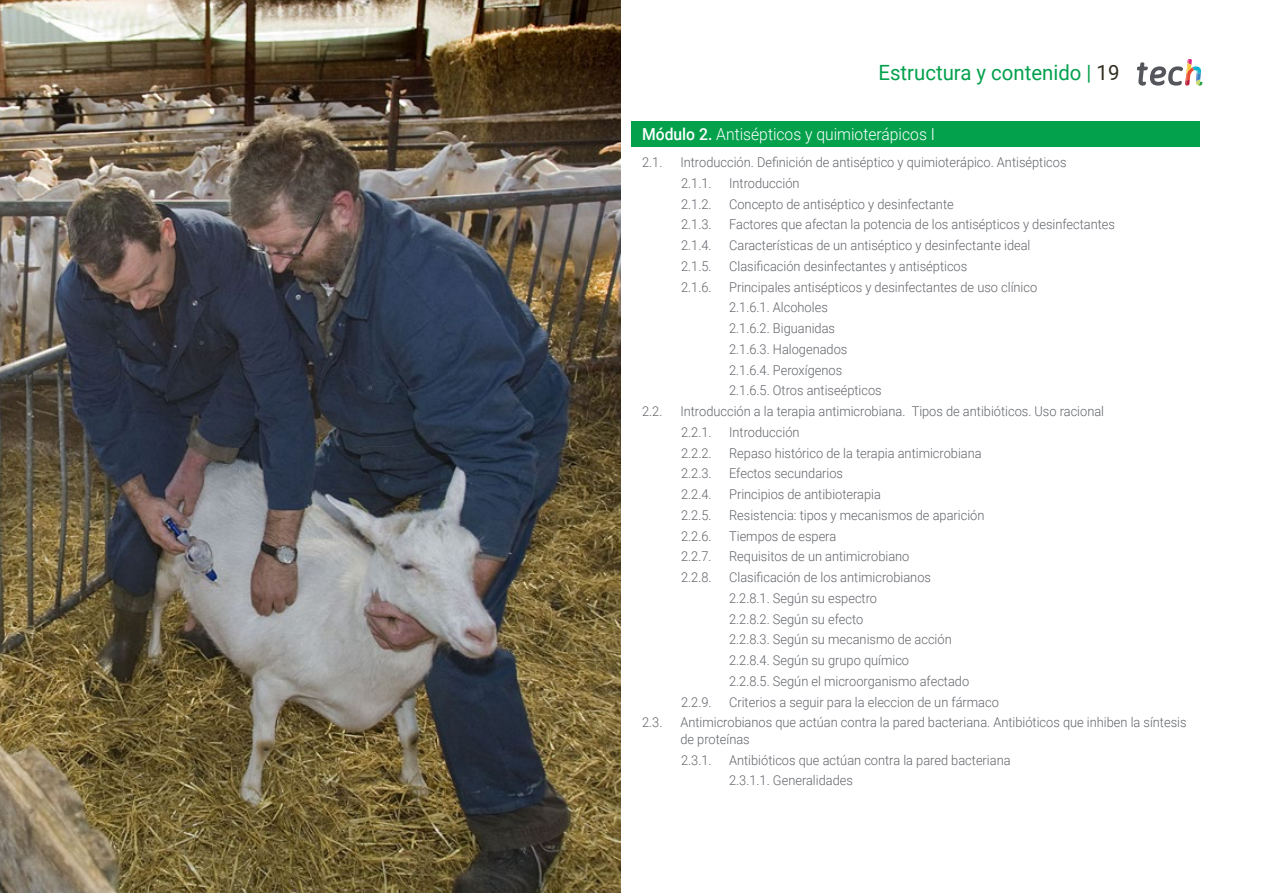
<style>
.page{position:relative;width:1263px;height:893px;background:#fff}
.page>*{position:absolute;margin:0;border:0;box-sizing:border-box;transform-origin:0 0}
.t1{font:21px "Roboto";color:#04a14d}
.t2{font:300 16.5px "Roboto";color:#fff;scale:.95 1}
.t3{font:300 13.5px/20.7px "Roboto";color:#61646a;scale:.95 1}
.s1{color:#312e20}
.s2{font-weight:500}
</style>
<div class="page">
<img style="left:0;top:0;width:621px;height:893px">
<svg style="left:1137px;top:59px;width:65px;height:27px"></svg>
<div style="left:631px;top:121px;width:568px;height:25px;background:#04a14d"></div>
<h1 class="t1" style="left:878px;top:57px;width:242px">Estructura y contenido | <span class="s1">19</span></h1>
<p class="t2" style="left:642px;top:123px;width:310px"><span class="s2">Módulo 2.</span> Antisépticos y quimioterápicos I</p>
<p class="t3" style="left:642px;top:151px;width:23px">2.1.</p>
<p class="t3" style="left:680px;top:151px;width:408px">Introducción. Definición de antiséptico y quimioterápico. Antisépticos<br>2.1.1.</p>
<p class="t3" style="left:729px;top:172px;width:76px">Introducción</p>
<p class="t3" style="left:681px;top:193px;width:34px">2.1.2.</p>
<p class="t3" style="left:729px;top:193px;width:238px">Concepto de antiséptico y desinfectante</p>
<p class="t3" style="left:681px;top:214px;width:34px">2.1.3.</p>
<p class="t3" style="left:729px;top:214px;width:408px">Factores que afectan la potencia de los antisépticos y desinfectantes</p>
<p class="t3" style="left:681px;top:234px;width:34px">2.1.4.</p>
<p class="t3" style="left:729px;top:234px;width:319px">Características de un antiséptico y desinfectante ideal</p>
<p class="t3" style="left:681px;top:255px;width:34px">2.1.5.</p>
<p class="t3" style="left:729px;top:255px;width:252px">Clasificación desinfectantes y antisépticos</p>
<p class="t3" style="left:681px;top:276px;width:34px">2.1.6.</p>
<p class="t3" style="left:729px;top:276px;width:326px">Principales antisépticos y desinfectantes de uso clínico<br>2.1.6.1. Alcoholes<br>2.1.6.2. Biguanidas<br>2.1.6.3. Halogenados<br>2.1.6.4. Peroxígenos<br>2.1.6.5. Otros antiseépticos</p>
<p class="t3" style="left:642px;top:400px;width:23px">2.2.</p>
<p class="t3" style="left:680px;top:400px;width:447px">Introducción a la terapia antimicrobiana. Tipos de antibióticos. Uso racional<br>2.2.1.</p>
<p class="t3" style="left:729px;top:421px;width:76px">Introducción</p>
<p class="t3" style="left:681px;top:442px;width:34px">2.2.2.</p>
<p class="t3" style="left:729px;top:442px;width:267px">Repaso histórico de la terapia antimicrobiana</p>
<p class="t3" style="left:681px;top:463px;width:34px">2.2.3.</p>
<p class="t3" style="left:729px;top:463px;width:121px">Efectos secundarios</p>
<p class="t3" style="left:681px;top:483px;width:34px">2.2.4.</p>
<p class="t3" style="left:729px;top:483px;width:161px">Principios de antibioterapia</p>
<p class="t3" style="left:681px;top:504px;width:34px">2.2.5.</p>
<p class="t3" style="left:729px;top:504px;width:270px">Resistencia: tipos y mecanismos de aparición</p>
<p class="t3" style="left:681px;top:525px;width:34px">2.2.6.</p>
<p class="t3" style="left:729px;top:525px;width:114px">Tiempos de espera</p>
<p class="t3" style="left:681px;top:546px;width:34px">2.2.7.</p>
<p class="t3" style="left:729px;top:546px;width:191px">Requisitos de un antimicrobiano</p>
<p class="t3" style="left:681px;top:566px;width:34px">2.2.8.</p>
<p class="t3" style="left:729px;top:566px;width:254px">Clasificación de los antimicrobianos 2.2.8.1. Según su espectro<br>2.2.8.2. Según su efecto<br>2.2.8.3. Según su mecanismo de acción 2.2.8.4. Según su grupo químico<br>2.2.8.5. Según el microorganismo afectado</p>
<p class="t3" style="left:681px;top:691px;width:34px">2.2.9.</p>
<p class="t3" style="left:729px;top:691px;width:285px">Criterios a seguir para la eleccion de un fármaco</p>
<p class="t3" style="left:642px;top:712px;width:23px">2.3.</p>
<p class="t3" style="left:680px;top:714px;width:534px;line-height:16.5px">Antimicrobianos que actúan contra la pared bacteriana. Antibióticos que inhiben la síntesis de proteínas</p>
<p class="t3" style="left:681px;top:749px;width:34px">2.3.1.</p>
<p class="t3" style="left:729px;top:749px;width:298px">Antibióticos que actúan contra la pared bacteriana<br>2.3.1.1. Generalidades</p>
</div>
